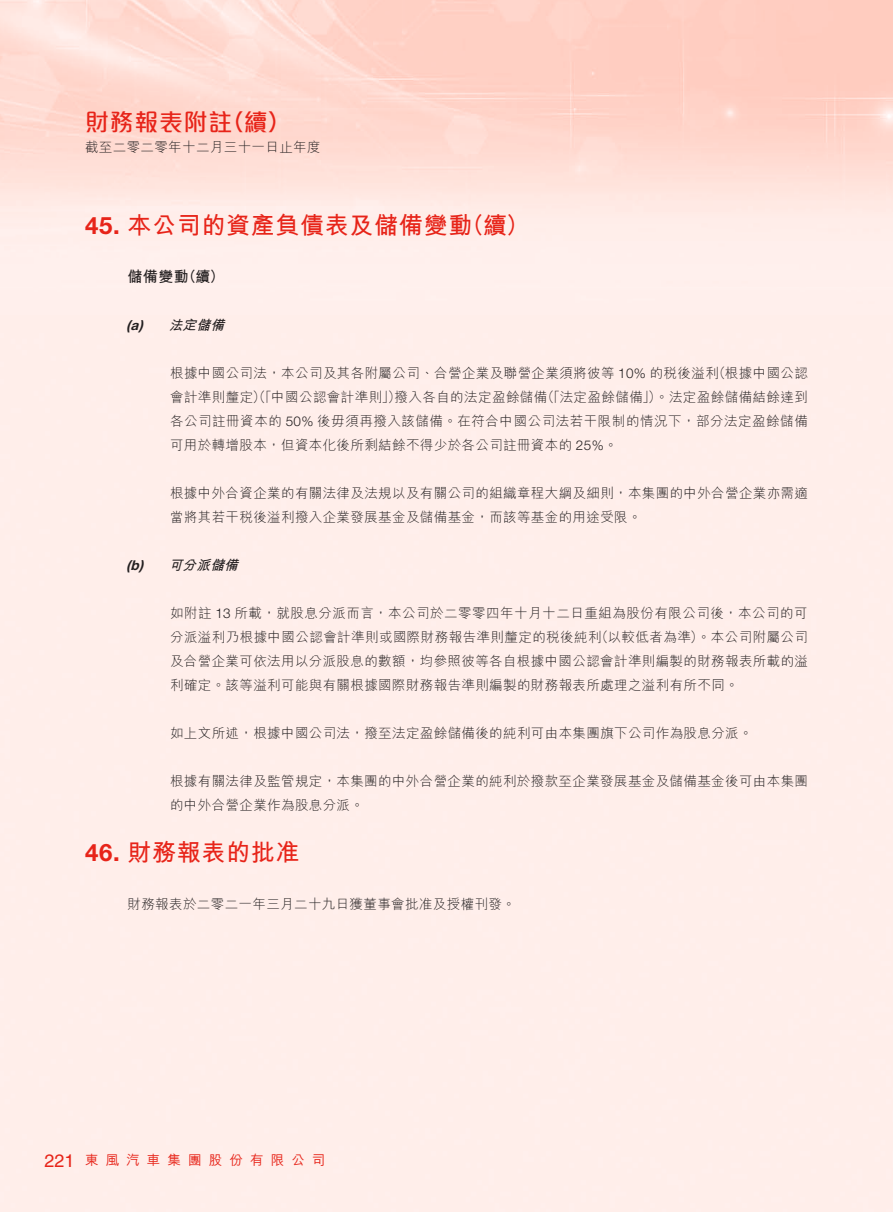
<style>
.page{position:relative;width:893px;height:1212px;background:#fff}
.page>*{position:absolute;margin:0;border:0;box-sizing:border-box;transform-origin:0 0}
.t1{font:700 24px "M Hei HK";letter-spacing:.03em;color:#e72419}
.t2{font:500 24px "M Elle HK";letter-spacing:.03em;color:#e72419}
.t3{font:18px "Helvetica LT Std";color:#e72419}
.t4{font:700 15px "M Hei HK";color:#231f20}
.t5{font:300 13.5px/24px "M Hei HK";letter-spacing:.03em;color:#231f20}
.t6{font:500 13.5px "M Hei HK";letter-spacing:.53em;color:#e72419}
.t7{font:italic 700 13.5px "M Hei HK";color:#231f20}
.t8{font:italic 700 13.5px "Helvetica Neue LT Std";color:#231f20}
.s1{font-family:"Helvetica Neue LT Std"}
</style>
<div class="page">
<h1 class="t2" style="left:85px;top:110px;width:149px">財務報表附註</h1>
<h1 class="t2" style="left:221px;top:110px;width:71px">（續(</h1>
<p class="t5" style="left:85px;top:135px;width:237px">截至二零二零年十二月三十一日止年度</p>
<h1 class="t1" style="left:85px;top:208px;width:389px"><span class="s1">45.</span> 本公司的資產負債表及儲備變動</h1>
<p class="t4" style="left:182px;top:266px;width:44px">（續(</p>
<h1 class="t1" style="left:461px;top:208px;width:70px">（續(</h1>
<p class="t4" style="left:128px;top:266px;width:63px">儲備變動</p>
<p class="t7" style="left:169px;top:315px;width:61px">法定儲備</p>
<p class="t8" style="left:126px;top:317px;width:18px">a(</p>
<p class="t8" style="left:139px;top:317px;width:5px">)</p>
<p class="t8" style="left:126px;top:557px;width:18px">b(</p>
<p class="t8" style="left:139px;top:557px;width:5px">)</p>
<p class="t5" style="left:712px;top:361px;width:97px">（根據中國公認</p>
<p class="t5" style="left:541px;top:361px;width:268px;text-indent:-371px">根據中國公司法，本公司及其各附屬公司、合營企業及聯營企業須將彼等 <span class="s1">10%</span> 的稅後溢利<br>（「法定盈餘儲備」）。法定盈餘儲備結餘達到</p>
<p class="t5" style="left:170px;top:385px;width:639px">會計準則釐定）（「中國公認會計準則」）<br>各公司註冊資本的 <span class="s1">50%</span> 後毋須再撥入該儲備。在符合中國公司法若干限制的情況下，部分法定盈餘儲備可用於轉增股本，但資本化後所剩結餘不得少於各公司註冊資本的 <span class="s1">25%</span>。</p>
<p class="t5" style="left:170px;top:481px;width:639px">根據中外合資企業的有關法律及法規以及有關公司的組織章程大綱及細則，本集團的中外合營企業亦需適當將其若干稅後溢利撥入企業發展基金及儲備基金，而該等基金的用途受限。</p>
<p class="t7" style="left:169px;top:555px;width:75px">可分派儲備</p>
<p class="t5" style="left:395px;top:385px;width:154px">撥入各自的法定盈餘儲備</p>
<p class="t5" style="left:170px;top:601px;width:639px;text-align:right">如附註 <span class="s1">13</span> 所載，就股息分派而言，本公司於二零零四年十月十二日重組為股份有限公司後，本公司的可（以較低者為準）。本公司附屬公司</p>
<p class="t5" style="left:170px;top:625px;width:639px">分派溢利乃根據中國公認會計準則或國際財務報告準則釐定的稅後純利<br>及合營企業可依法用以分派股息的數額，均參照彼等各自根據中國公認會計準則編製的財務報表所載的溢利確定。該等溢利可能與有關根據國際財務報告準則編製的財務報表所處理之溢利有所不同。</p>
<p class="t5" style="left:170px;top:721px;width:584px">如上文所述，根據中國公司法，撥至法定盈餘儲備後的純利可由本集團旗下公司作為股息分派。</p>
<p class="t5" style="left:170px;top:769px;width:639px">根據有關法律及監管規定，本集團的中外合營企業的純利於撥款至企業發展基金及儲備基金後可由本集團的中外合營企業作為股息分派。</p>
<h1 class="t1" style="left:85px;top:835px;width:216px"><span class="s1">46.</span> 財務報表的批准</h1>
<p class="t5" style="left:128px;top:892px;width:390px">財務報表於二零二一年三月二十九日獲董事會批准及授權刊發。</p>
<h2 class="t3" style="left:45px;top:1150px;width:32px">221</h2>
<p class="t6" style="left:85px;top:1150px;width:242px">東風汽車集團股份有限公司</p>
</div>
